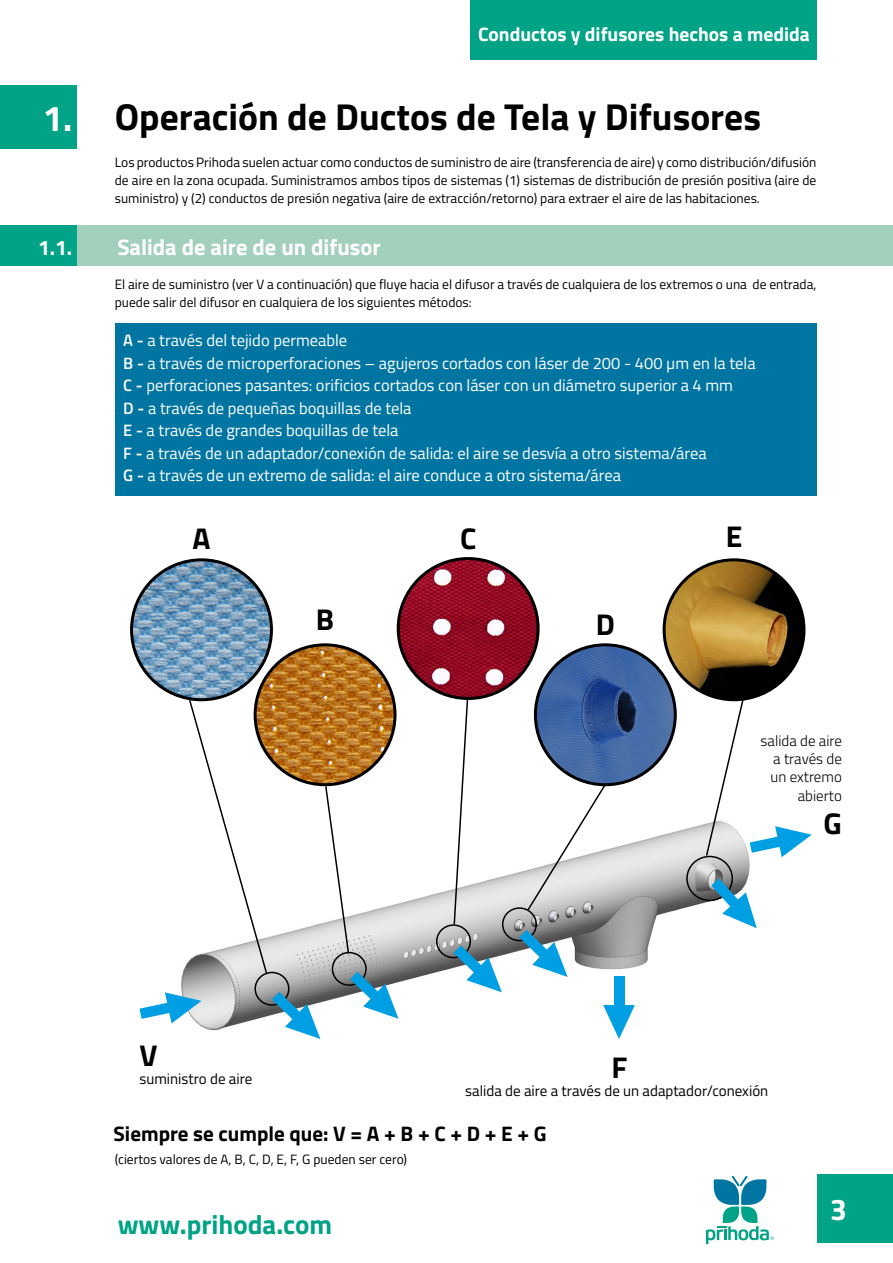
<style>
.page{position:relative;width:893px;height:1263px;background:#fff}
.page>*{position:absolute;margin:0;border:0;box-sizing:border-box;transform-origin:0 0}
.t1{font:700 37.5px "Titillium Web";color:#000}
.t2{font:700 30px "Titillium Web";color:#000}
.t3{font:700 30px "Titillium Web";color:#fff}
.t4{font:700 27px "Titillium Web";color:#00a385}
.t5{font:700 22.5px "Titillium Web";color:#fff}
.t6{font:700 21px "Titillium Web";color:#000}
.t7{font:700 21px "Titillium Web";color:#fff}
.t8{font:700 19.5px "Titillium Web";color:#fff}
.t9{font:16.5px/22.5px "Titillium Web";color:#fff}
.t10{font:15px "Titillium Web";color:#000}
.t11{font:300 15px/18px "Titillium Web";color:#000;text-align:justify}
.t12{font:13.5px/18px "Titillium Web";color:#000;text-align:justify}
.s1{font-size:36px;color:#fff}
.s2{font-weight:600}
</style>
<div class="page">
<div style="left:0;top:85px;width:77px;height:64px;background:#00a385"></div>
<img style="left:171px;top:786px;width:611px;height:253px">
<img style="left:255px;top:645px;width:140px;height:140px;border-radius:70px">
<img style="left:132px;top:560px;width:139px;height:140px;border-radius:70px">
<div style="left:130px;top:558px;width:143px;height:143px;border:3px solid #000;border-radius:50%"></div>
<img style="left:398px;top:559px;width:140px;height:139px;border-radius:70px">
<div style="left:397px;top:557px;width:143px;height:143px;border:3px solid #000;border-radius:50%"></div>
<img style="left:664px;top:560px;width:140px;height:140px;border-radius:70px">
<div style="left:254px;top:972px;width:35px;height:34px;border:2px solid #000;border-radius:50%"></div>
<div style="left:332px;top:952px;width:35px;height:34px;border:2px solid #000;border-radius:50%"></div>
<div style="left:436px;top:924px;width:35px;height:34px;border:2px solid #000;border-radius:50%"></div>
<div style="left:686px;top:856px;width:47px;height:45px;border:2px solid #000;border-radius:50%"></div>
<svg style="left:139px;top:992px;width:62px;height:31px"></svg>
<svg style="left:272px;top:992px;width:48px;height:47px"></svg>
<svg style="left:350px;top:972px;width:49px;height:47px"></svg>
<svg style="left:603px;top:1005px;width:32px;height:34px"></svg>
<div style="left:614px;top:977px;width:10px;height:34px;background:#009fe3"></div>
<svg style="left:706px;top:1176px;width:68px;height:68px"></svg>
<svg style="left:188px;top:698px;width:80px;height:277px"></svg>
<svg style="left:324px;top:785px;width:26px;height:170px"></svg>
<svg style="left:526px;top:783px;width:81px;height:129px"></svg>
<svg style="left:705px;top:694px;width:107px;height:163px"></svg>
<svg style="left:711px;top:878px;width:46px;height:50px"></svg>
<img style="left:535px;top:645px;width:140px;height:140px;border-radius:70px">
<div style="left:534px;top:643px;width:143px;height:143px;border:3px solid #000;border-radius:50%"></div>
<div style="left:502px;top:907px;width:35px;height:34px;border:2px solid #000;border-radius:50%"></div>
<svg style="left:453px;top:698px;width:16px;height:228px"></svg>
<svg style="left:453px;top:945px;width:49px;height:47px"></svg>
<svg style="left:519px;top:930px;width:49px;height:47px"></svg>
<div style="left:115px;top:323px;width:701px;height:173px;background:#0075a1"></div>
<div style="left:0;top:225px;width:893px;height:41px;background:#a3cfbd"></div>
<div style="left:0;top:225px;width:77px;height:41px;background:#00a385"></div>
<div style="left:817px;top:1174px;width:76px;height:68px;background:#00a385"></div>
<div style="left:470px;top:0;width:347px;height:60px;background:#00a385"></div>
<h3 class="t8" style="left:478px;top:19px;width:333px">Conductos y difusores hechos a medida</h3>
<h1 class="t1" style="left:43px;top:88px;width:720px"><span class="s1">1.</span> Operación de Ductos de Tela y Difusores</h1>
<p class="t12" style="left:115px;top:152px;width:703px">Los productos Prihoda suelen actuar como conductos de suministro de aire (transferencia de aire) y como distribución/difusión de aire en la zona ocupada. Suministramos ambos tipos de sistemas (1) sistemas de distribución de presión positiva (aire de suministro) y (2) conductos de presión negativa (aire de extracción/retorno) para extraer el aire de las habitaciones.</p>
<h3 class="t7" style="left:38px;top:232px;width:36px">1.1.</h3>
<h3 class="t5" style="left:117px;top:230px;width:265px">Salida de aire de un difusor</h3>
<p class="t12" style="left:115px;top:275px;width:703px">El aire de suministro (ver V a continuación) que fluye hacia el difusor a través de cualquiera de los extremos o una de entrada, puede salir del difusor en cualquiera de los siguientes métodos:</p>
<p class="t9" style="left:123px;top:328px;width:634px"><span class="s2">A -</span> a través del tejido permeable<br><span class="s2">B -</span> a través de microperforaciones – agujeros cortados con láser de 200 - 400 µm en la tela <span class="s2">C -</span> perforaciones pasantes: orificios cortados con láser con un diámetro superior a 4 mm<br><span class="s2">D -</span> a través de pequeñas boquillas de tela<br><span class="s2">E -</span> a través de grandes boquillas de tela<br><span class="s2">F -</span> a través de un adaptador/conexión de salida: el aire se desvía a otro sistema/área<br><span class="s2">G -</span> a través de un extremo de salida: el aire conduce a otro sistema/área</p>
<h2 class="t2" style="left:192px;top:516px;width:20px">A</h2>
<h2 class="t2" style="left:316px;top:597px;width:20px">B</h2>
<h2 class="t2" style="left:139px;top:1033px;width:20px">V</h2>
<p class="t10" style="left:139px;top:1068px;width:114px">suministro de aire</p>
<h2 class="t2" style="left:460px;top:516px;width:18px">C</h2>
<h2 class="t2" style="left:596px;top:602px;width:21px">D</h2>
<h2 class="t2" style="left:726px;top:514px;width:18px">E</h2>
<p class="t11" style="left:770px;top:731px;width:73px;text-indent:-10px">salida de aire a través de un extremo</p>
<p class="t11" style="left:798px;top:786px;width:46px">abierto</p>
<h2 class="t2" style="left:824px;top:801px;width:20px">G</h2>
<h2 class="t2" style="left:611px;top:1045px;width:17px">F</h2>
<p class="t10" style="left:465px;top:1080px;width:305px">salida de aire a través de un adaptador/conexión</p>
<h3 class="t6" style="left:114px;top:1117px;width:435px">Siempre se cumple que: V = A + B + C + D + E + G</h3>
<p class="t12" style="left:115px;top:1150px;width:294px">(ciertos valores de A, B, C, D, E, F, G pueden ser cero)</p>
<h3 class="t4" style="left:118px;top:1204px;width:216px">www.prihoda.com</h3>
<h2 class="t3" style="left:830px;top:1187px;width:18px">3</h2>
</div>
